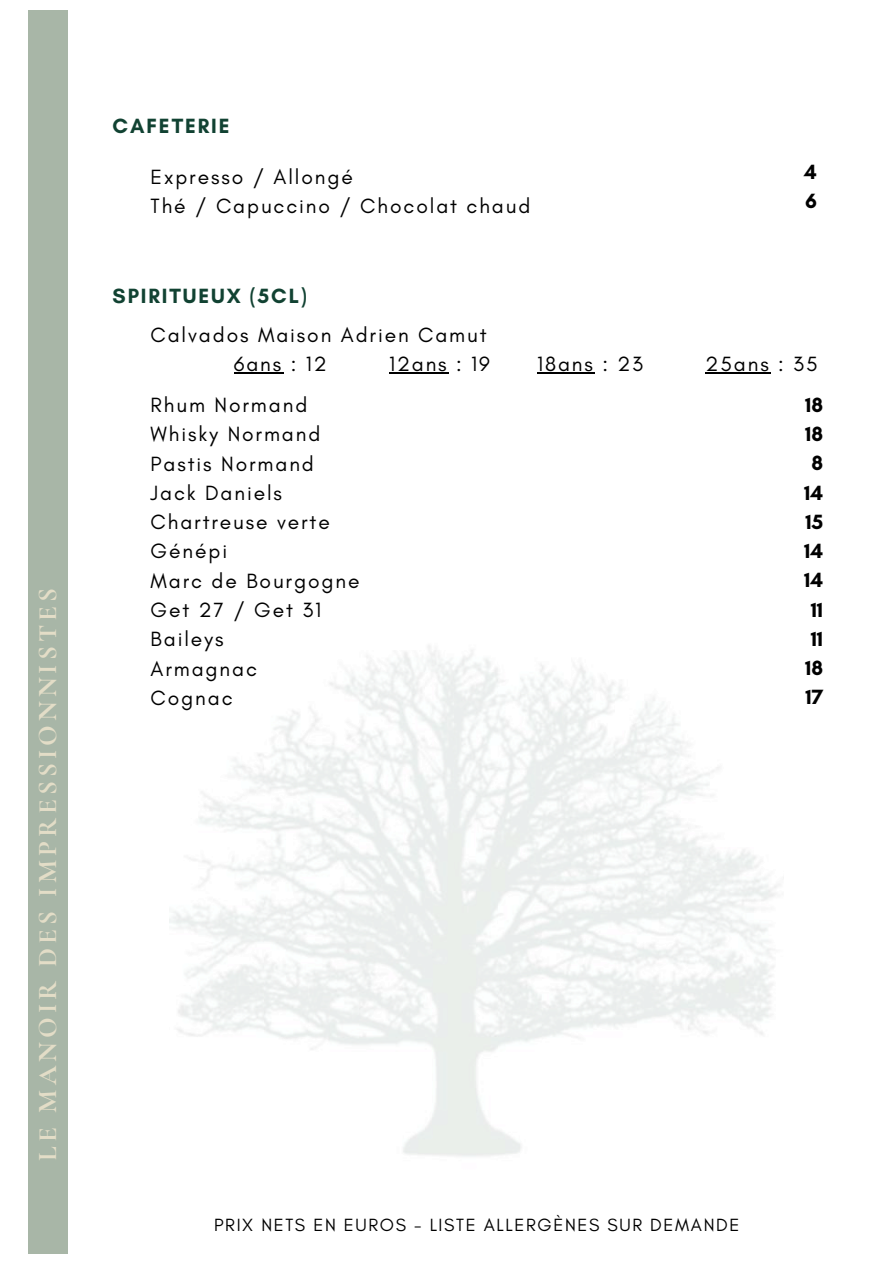
<style>
.page{position:relative;width:894px;height:1264px;background:#fff}
.page>*{position:absolute;margin:0;border:0;box-sizing:border-box;transform-origin:0 0}
.t1{font:700 27px "Cormorant Garamond";letter-spacing:.15em;color:#e3ddc7}
.t2{font:21px/29.2px "Glacial Indifference";letter-spacing:.09em;color:#000}
.t3{font:700 21px "Glacial Indifference";letter-spacing:.09em;color:#114232}
.t4{font:700 21px/29.2px "Glacial Indifference";color:#000}
.t5{font:18px "Glacial Indifference";letter-spacing:.09em;color:#000}
</style>
<div class="page">
<div style="left:28px;top:10px;width:40px;height:1243px;background:#a8b6a7"></div>
<hr style="left:234px;top:372px;width:49px;height:2px;background:#000">
<hr style="left:389px;top:372px;width:59px;height:2px;background:#000">
<hr style="left:537px;top:372px;width:57px;height:2px;background:#000">
<hr style="left:705px;top:372px;width:65px;height:2px;background:#000">
<p class="t1" style="left:31px;top:1160px;width:574px;rotate:-90deg">LE MANOIR DES IMPRESSIONNISTES</p>
<p class="t3" style="left:113px;top:113px;width:118px">CAFETERIE</p>
<p class="t2" style="left:150px;top:162px;width:381px">Expresso / Allongé<br>Thé / Capuccino / Chocolat chaud</p>
<p class="t3" style="left:113px;top:283px;width:196px">SPIRITUEUX (5CL)</p>
<p class="t4" style="left:804px;top:157px;width:14px">4<br>6</p>
<p class="t2" style="left:234px;top:319px;width:254px;text-indent:-83px">Calvados Maison Adrien Camut<br>6ans : 12</p>
<p class="t2" style="left:389px;top:349px;width:102px">12ans : 19</p>
<p class="t2" style="left:537px;top:349px;width:107px">18ans : 23</p>
<p class="t2" style="left:705px;top:349px;width:113px">25ans : 35</p>
<p class="t2" style="left:150px;top:390px;width:210px">Rhum Normand<br>Whisky Normand<br>Pastis Normand<br>Jack Daniels<br>Chartreuse verte<br>Génépi<br>Marc de Bourgogne<br>Get 27 / Get 31<br>Baileys<br>Armagnac<br>Cognac</p>
<p class="t4" style="left:804px;top:390px;width:20px;text-align:center">18<br>18<br>8<br>14<br>15<br>14<br>14<br>11<br>11<br>18<br>17</p>
<p class="t5" style="left:214px;top:1214px;width:526px">PRIX NETS EN EUROS - LISTE ALLERGÈNES SUR DEMANDE</p>
</div>
